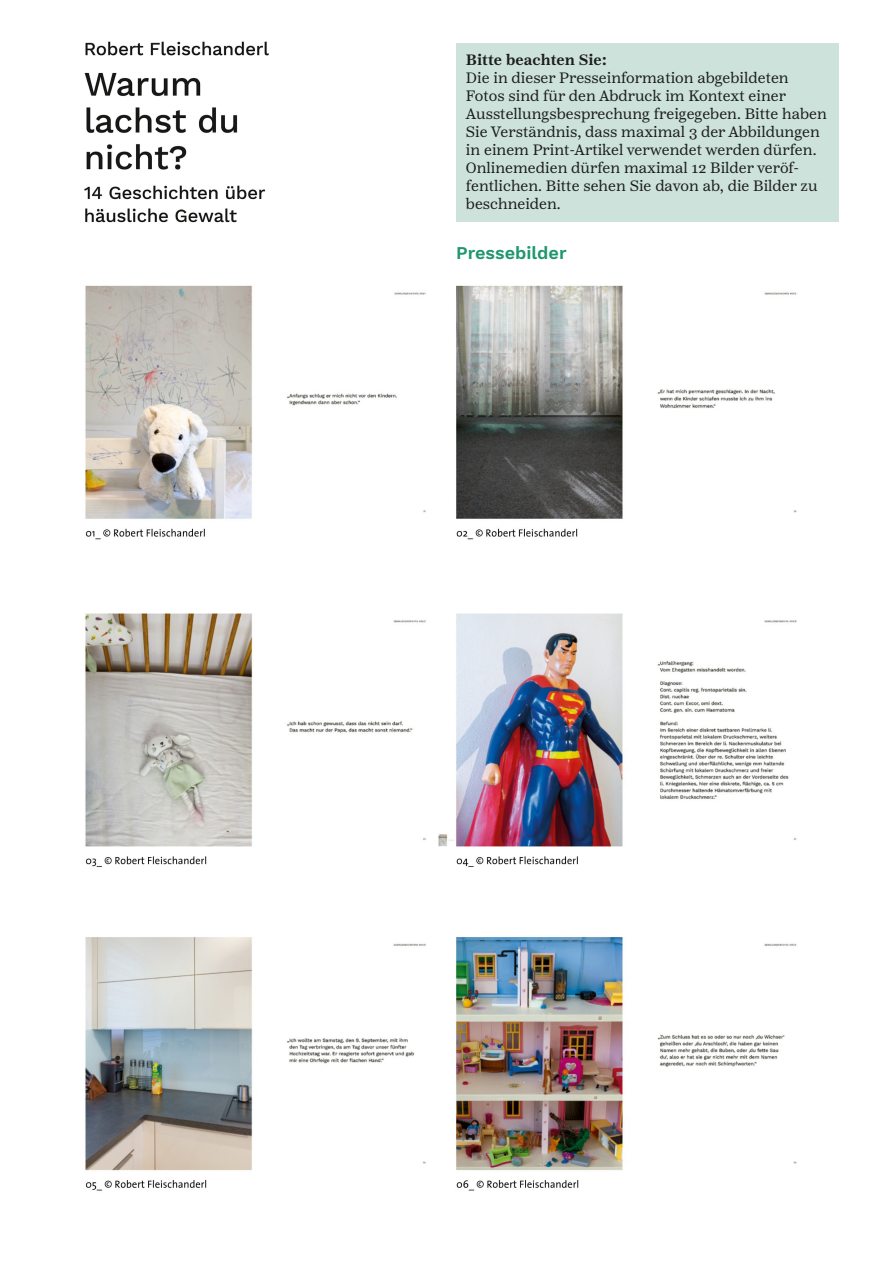
<style>
.page{position:relative;width:893px;height:1263px;background:#fff}
.page>*{position:absolute;margin:0;border:0;box-sizing:border-box;transform-origin:0 0}
.t1{font:600 18px "Work Sans";color:#1f9670}
.t2{font:15px/18px "Reserve";color:#1d1d1b}
.t3{font:600 15px "Reserve";color:#1d1d1b}
</style>
<div class="page">
<img style="left:85px;top:285px;width:712px;height:906px">
<img style="left:84px;top:41px;width:185px;height:182px">
<div style="left:456px;top:43px;width:383px;height:179px;background:#cce2da"></div>
<p class="t3" style="left:466px;top:51px;width:142px">Bitte beachten Sie:</p>
<p class="t2" style="left:466px;top:69px;width:362px">Die in dieser Presseinformation abgebildeten Fotos sind für den Abdruck im Kontext einer Ausstellungsbesprechung freigegeben. Bitte haben Sie Verständnis, dass maximal 3 der Abbildungen in einem Print-Artikel verwendet werden dürfen.<br>Onlinemedien dürfen maximal 12 Bilder veröf&shy;fentlichen. Bitte sehen Sie davon ab, die Bilder zu beschneiden.</p>
<p class="t1" style="left:456px;top:243px;width:112px">Pressebilder</p>
</div>
